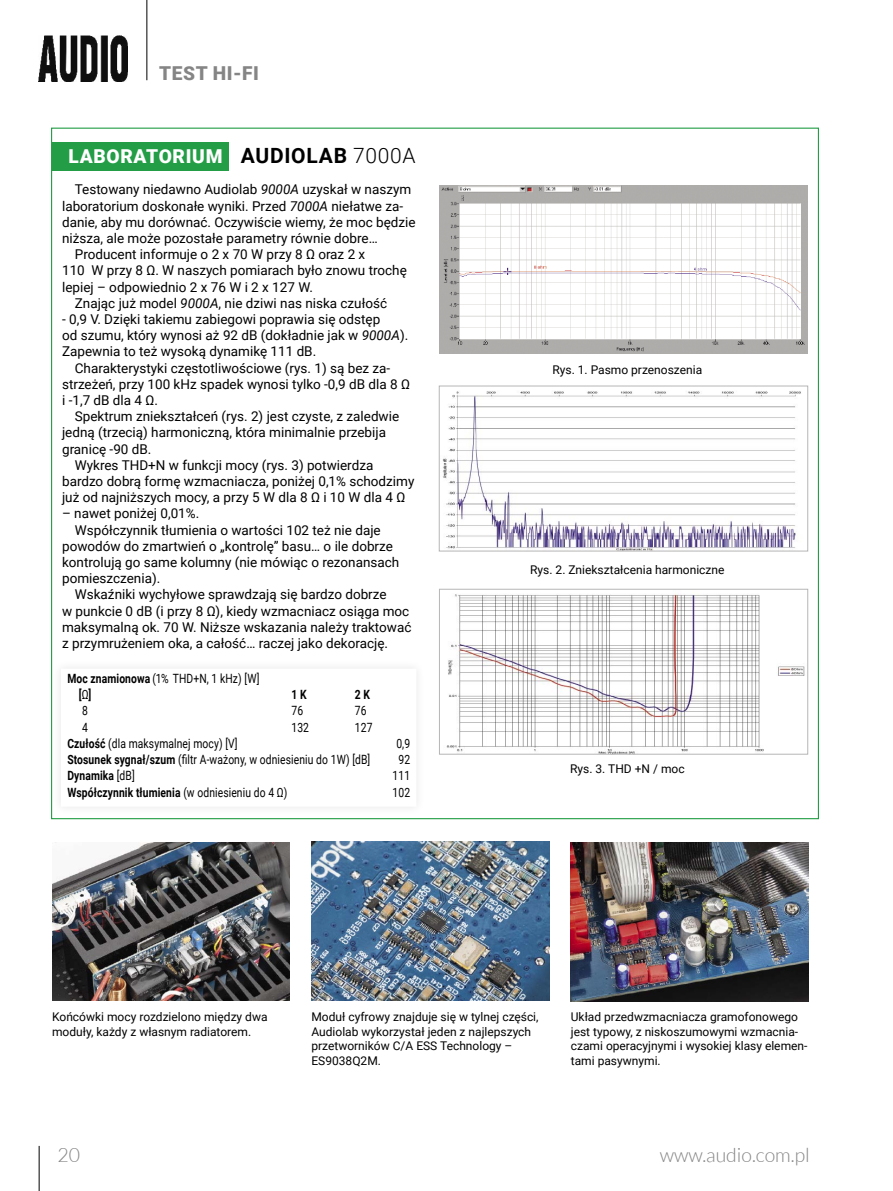
<style>
.page{position:relative;width:893px;height:1191px;background:#fff}
.page>*{position:absolute;margin:0;border:0;box-sizing:border-box;transform-origin:0 0}
.t1{font:300 19.5px "Lato";color:#858585}
.t2{font:900 19.2px "Roboto";letter-spacing:.035em;color:#fff}
.t3{font:900 19.2px "Roboto";letter-spacing:.035em;color:#858585}
.t4{font:13.5px/16.2px "Roboto";color:#000}
.t5{font:12.75px/16.2px "Roboto";letter-spacing:.01em;color:#000;scale:.81 1}
.t6{font:700 12.75px "Roboto";letter-spacing:.01em;color:#000;scale:.81 1}
.t7{font:12px/14.4px "Roboto";color:#000}
.s1{font-weight:700;font-size:21px;color:#000}
.s2{font-weight:300;font-size:21px;color:#000}
.s3{font-style:italic}
.s4{font-weight:700}
.s5{font-weight:400}
</style>
<div class="page">
<hr style="left:147px;top:0;width:1px;height:80px;background:#000">
<img style="left:39px;top:35px;width:89px;height:46px">
<hr style="left:39px;top:1145px;width:1px;height:46px;background:#000">
<img style="left:442px;top:391px;width:359px;height:158px">
<div style="left:439px;top:386px;width:369px;height:165px;border:1px solid #b6b6b6"></div>
<div style="left:52px;top:142px;width:177px;height:28px;background:#239e46"></div>
<div style="left:52px;top:659px;width:373px;height:157px;background:#fbfbfb"></div>
<div style="left:62px;top:670px;width:353px;height:135px;background:#fff"></div>
<img style="left:446px;top:593px;width:359px;height:159px">
<div style="left:439px;top:589px;width:369px;height:165px;border:1px solid #b6b6b6"></div>
<img style="left:439px;top:186px;width:369px;height:167px">
<img style="left:53px;top:842px;width:237px;height:158px">
<img style="left:311px;top:841px;width:239px;height:159px">
<img style="left:570px;top:842px;width:238px;height:159px">
<h2 class="t3" style="left:159px;top:60px;width:101px">TEST HI-FI</h2>
<h2 class="t2" style="left:69px;top:143px;width:349px">LABORATORIUM <span class="s1">AUDIOLAB</span> <span class="s2">7000A</span></h2>
<p class="t4" style="left:75px;top:181px;width:338px">Testowany niedawno Audiolab <span class="s3">9000A</span> uzyskał w naszym</p>
<p class="t4" style="left:62px;top:197px;width:343px">laboratorium doskonałe wyniki. Przed <span class="s3">7000A</span> niełatwe za-</p>
<p class="t4" style="left:62px;top:213px;width:355px">danie, aby mu dorównać. Oczywiście wiemy, że moc będzie</p>
<p class="t4" style="left:62px;top:229px;width:317px">niższa, ale może pozostałe parametry równie dobre…</p>
<p class="t4" style="left:75px;top:246px;width:292px">Producent informuje o 2 x 70 W przy 8 Ω oraz 2 x</p>
<p class="t4" style="left:62px;top:262px;width:346px">110 W przy 8 Ω. W naszych pomiarach było znowu trochę</p>
<p class="t4" style="left:62px;top:278px;width:252px">lepiej – odpowiednio 2 x 76 W i 2 x 127 W.</p>
<p class="t4" style="left:75px;top:294px;width:314px">Znając już model <span class="s3">9000A</span>, nie dziwi nas niska czułość</p>
<p class="t4" style="left:62px;top:310px;width:348px">- 0,9 V. Dzięki takiemu zabiegowi poprawia się odstęp<br>od szumu, który wynosi aż 92 dB (dokładnie jak w <span class="s3">9000A</span>).<br>Zapewnia to też wysoką dynamikę 111 dB.</p>
<p class="t4" style="left:62px;top:359px;width:349px;text-indent:13px">Charakterystyki częstotliwościowe (rys. 1) są bez za&shy;strzeżeń, przy 100 kHz spadek wynosi tylko -0,9 dB dla 8 Ω i -1,7 dB dla 4 Ω.</p>
<p class="t4" style="left:75px;top:408px;width:326px">Spektrum zniekształceń (rys. 2) jest czyste, z zaledwie</p>
<p class="t4" style="left:62px;top:424px;width:325px">jedną (trzecią) harmoniczną, która minimalnie przebija</p>
<p class="t4" style="left:62px;top:440px;width:91px">granicę -90 dB.</p>
<p class="t4" style="left:75px;top:456px;width:300px">Wykres THD+N w funkcji mocy (rys. 3) potwierdza</p>
<p class="t4" style="left:62px;top:472px;width:354px">bardzo dobrą formę wzmacniacza, poniżej 0,1% schodzimy</p>
<p class="t4" style="left:62px;top:489px;width:345px">już od najniższych mocy, a przy 5 W dla 8 Ω i 10 W dla 4 Ω</p>
<p class="t4" style="left:62px;top:505px;width:139px">– nawet poniżej 0,01%.</p>
<p class="t4" style="left:75px;top:521px;width:307px">Współczynnik tłumienia o wartości 102 też nie daje</p>
<p class="t4" style="left:62px;top:537px;width:332px">powodów do zmartwień o „kontrolę” basu… o ile dobrze</p>
<p class="t4" style="left:62px;top:553px;width:339px">kontrolują go same kolumny (nie mówiąc o rezonansach</p>
<p class="t4" style="left:62px;top:570px;width:100px">pomieszczenia).</p>
<p class="t4" style="left:75px;top:586px;width:313px">Wskaźniki wychyłowe sprawdzają się bardzo dobrze</p>
<p class="t4" style="left:62px;top:602px;width:349px">w punkcie 0 dB (i przy 8 Ω), kiedy wzmacniacz osiąga moc</p>
<p class="t4" style="left:62px;top:618px;width:351px">maksymalną ok. 70 W. Niższe wskazania należy traktować</p>
<p class="t4" style="left:62px;top:634px;width:328px">z przymrużeniem oka, a całość… raczej jako dekorację.</p>
<p class="t5" style="left:79px;top:670px;width:225px;text-indent:-11px"><span class="s4">Moc znamionowa</span> (1% THD+N, 1 kHz) [W] <span class="s4">[</span>Ω<span class="s4">]</span></p>
<p class="t6" style="left:291px;top:686px;width:20px">1 K</p>
<p class="t6" style="left:355px;top:686px;width:20px">2 K</p>
<p class="t5" style="left:82px;top:702px;width:9px">8</p>
<p class="t5" style="left:291px;top:702px;width:16px">76</p>
<p class="t5" style="left:355px;top:702px;width:16px">76</p>
<p class="t5" style="left:82px;top:718px;width:9px">4</p>
<p class="t5" style="left:291px;top:718px;width:23px">132</p>
<p class="t5" style="left:355px;top:718px;width:23px">127</p>
<p class="t5" style="left:67px;top:735px;width:212px"><span class="s4">Czu-łość</span> (dla maksymalnej mocy) [V]</p>
<p class="t5" style="left:396px;top:735px;width:19px">0,9</p>
<p class="t5" style="left:67px;top:751px;width:376px"><span class="s4">Sto-su-nek syg-nał/szum</span> (filtr A-ważony, w odniesieniu do 1W) [dB]</p>
<p class="t5" style="left:398px;top:751px;width:16px">92</p>
<p class="t6" style="left:67px;top:767px;width:85px">Dynamika <span class="s5">[dB]</span></p>
<p class="t5" style="left:393px;top:767px;width:23px">111</p>
<p class="t6" style="left:67px;top:783px;width:273px">Współ-czynnik tłu-mie-nia <span class="s5">(w odniesieniu do 4 Ω)</span></p>
<p class="t5" style="left:393px;top:783px;width:23px">102</p>
<p class="t7" style="left:552px;top:362px;width:151px">Rys. 1. Pasmo przenoszenia</p>
<p class="t7" style="left:530px;top:562px;width:196px">Rys. 2. Zniekształcenia harmoniczne</p>
<p class="t7" style="left:570px;top:761px;width:116px">Rys. 3. THD +N / moc</p>
<p class="t7" style="left:52px;top:1009px;width:217px">Końcówki mocy rozdzielono między dwa moduły, każdy z własnym radiatorem.</p>
<p class="t7" style="left:311px;top:1009px;width:229px">Moduł cyfrowy znajduje się w tylnej części, Audiolab wykorzystał jeden z najlepszych przetworników C/A ESS Technology – ES9038Q2M.</p>
<p class="t7" style="left:571px;top:1009px;width:238px">Układ przedwzmacniacza gramofonowego jest typowy, z niskoszumowymi wzmacnia&shy;czami operacyjnymi i wysokiej klasy elemen&shy;tami pasywnymi.</p>
<h1 class="t1" style="left:57px;top:1144px;width:24px">20</h1>
<h1 class="t1" style="left:660px;top:1144px;width:151px">www.audio.com.pl</h1>
</div>
